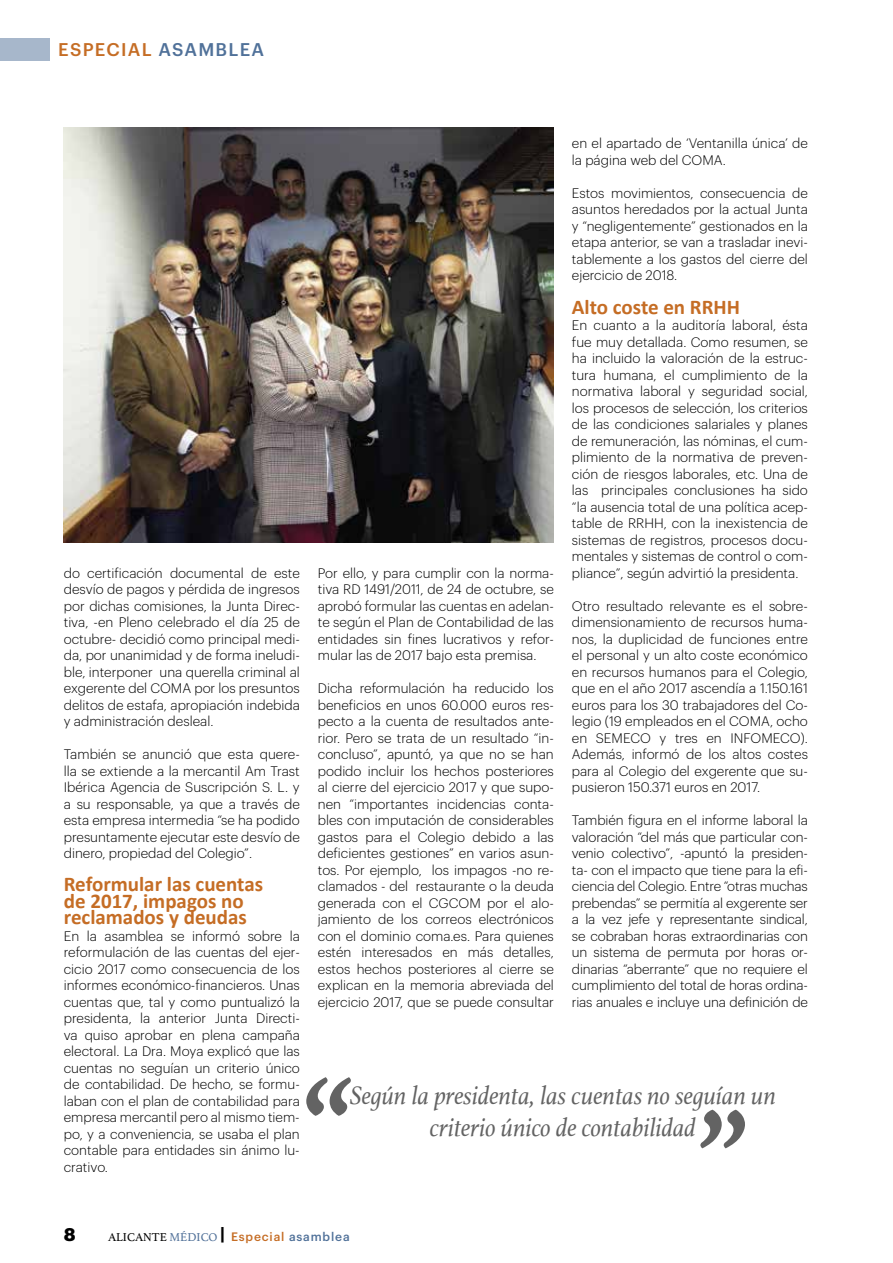
<style>
.page{position:relative;width:893px;height:1263px;background:#fff}
.page>*{position:absolute;margin:0;border:0;box-sizing:border-box;transform-origin:0 0}
.t1{font:italic 161.85px "Athelas";color:#636363;scale:.9 1}
.t2{font:italic 27px/32.4px "Athelas";color:#636363;text-align:center;scale:.9 1}
.t3{font:700 21px/16.5px "Calibri";color:#c56d25}
.t4{font:500 18px "Graphik";letter-spacing:.07em;color:#c56d25}
.t5{font:700 18px "Graphik";color:#000}
.t6{font:300 13.5px/16.5px "Graphik";color:#000;text-align:justify}
.t7{font:12px "Athelas";color:#000}
.s1{color:#507199}
.s2{color:#507098}
.s3{font-family:"Graphik";font-weight:700;font-size:18px}
.s4{font-family:"Graphik";font-weight:500;color:#c56d25}
.s5{font-family:"Graphik";font-weight:500;color:#507199}
</style>
<div class="page">
<div style="left:0;top:38px;width:49px;height:23px;background:#a7b7cb"></div>
<img style="left:64px;top:128px;width:490px;height:414px">
<h3 class="t4" style="left:58px;top:36px;width:207px">ESPECIAL <span class="s1">ASAMBLEA</span></h3>
<p class="t6" style="left:572px;top:134px;width:238px">en el apartado de ‘Ventanilla única’ de la página web del COMA.</p>
<p class="t6" style="left:572px;top:184px;width:238px">Estos movimientos, consecuencia de asuntos heredados por la actual Junta y “negligentemente” gestionados en la etapa anterior, se van a trasladar inevi&shy;tablemente a los gastos del cierre del ejercicio de 2018.</p>
<h3 class="t3" style="left:572px;top:297px;width:170px">Alto coste en RRHH</h3>
<p class="t6" style="left:572px;top:316px;width:238px">En cuanto a la auditoría laboral, ésta fue muy detallada. Como resumen, se ha incluido la valoración de la estruc&shy;tura humana, el cumplimiento de la normativa laboral y seguridad social, los procesos de selección, los criterios de las condiciones salariales y planes de remuneración, las nóminas, el cum&shy;plimiento de la normativa de preven&shy;ción de riesgos laborales, etc. Una de las principales conclusiones ha sido “la ausencia total de una política acep&shy;table de RRHH, con la inexistencia de sistemas de registros, procesos docu&shy;mentales y sistemas de control o com&shy;pliance”, según advirtió la presidenta.</p>
<p class="t6" style="left:572px;top:596px;width:238px">Otro resultado relevante es el sobre&shy;dimensionamiento de recursos huma&shy;nos, la duplicidad de funciones entre el personal y un alto coste económico en recursos humanos para el Colegio, que en el año 2017 ascendía a 1.150.161 euros para los 30 trabajadores del Co&shy;legio (19 empleados en el COMA, ocho en SEMECO y tres en INFOMECO).<br>Además, informó de los altos costes para al Colegio del exgerente que su&shy;pusieron 150.371 euros en 2017.</p>
<p class="t6" style="left:572px;top:811px;width:238px">También figura en el informe laboral la valoración “del más que particular con&shy;venio colectivo”, -apuntó la presiden&shy;ta- con el impacto que tiene para la efi&shy;ciencia del Colegio. Entre “otras muchas prebendas” se permitía al exgerente ser a la vez jefe y representante sindical, se cobraban horas extraordinarias con un sistema de permuta por horas or&shy;dinarias “aberrante” que no requiere el cumplimiento del total de horas ordina&shy;rias anuales e incluye una definición de</p>
<p class="t6" style="left:318px;top:563px;width:238px">Por ello, y para cumplir con la norma&shy;tiva RD 1491/2011, de 24 de octubre, se aprobó formular las cuentas en adelan&shy;te según el Plan de Contabilidad de las entidades sin fines lucrativos y refor&shy;mular las de 2017 bajo esta premisa.</p>
<p class="t6" style="left:318px;top:679px;width:238px">Dicha reformulación ha reducido los beneficios en unos 60.000 euros res&shy;pecto a la cuenta de resultados ante&shy;rior. Pero se trata de un resultado “in&shy;concluso”, apuntó, ya que no se han podido incluir los hechos posteriores al cierre del ejercicio 2017 y que supo&shy;nen “importantes incidencias conta&shy;bles con imputación de considerables gastos para el Colegio debido a las deficientes gestiones” en varios asun&shy;tos. Por ejemplo, los impagos -no re&shy;clamados - del restaurante o la deuda generada con el CGCOM por el alo&shy;jamiento de los correos electrónicos con el dominio coma.es. Para quienes estén interesados en más detalles, estos hechos posteriores al cierre se explican en la memoria abreviada del ejercicio 2017, que se puede consultar</p>
<p class="t6" style="left:64px;top:563px;width:238px">do certificación documental de este desvío de pagos y pérdida de ingresos por dichas comisiones, la Junta Direc&shy;tiva, -en Pleno celebrado el día 25 de octubre- decidió como principal medi&shy;da, por unanimidad y de forma ineludi&shy;ble, interponer una querella criminal al exgerente del COMA por los presuntos delitos de estafa, apropiación indebida y administración desleal.</p>
<p class="t6" style="left:64px;top:745px;width:238px">También se anunció que esta quere&shy;lla se extiende a la mercantil Am Trast Ibérica Agencia de Suscripción S. L. y a su responsable, ya que a través de esta empresa intermedia “se ha podido presuntamente ejecutar este desvío de dinero, propiedad del Colegio”.</p>
<h3 class="t3" style="left:64px;top:875px;width:201px">Reformular las cuentas de 2017, impagos no reclamados y deudas</h3>
<p class="t6" style="left:64px;top:926px;width:238px">En la asamblea se informó sobre la reformulación de las cuentas del ejer&shy;cicio 2017 como consecuencia de los informes económico-financieros. Unas cuentas que, tal y como puntualizó la presidenta, la anterior Junta Directi&shy;va quiso aprobar en plena campaña electoral. La Dra. Moya explicó que las cuentas no seguían un criterio único de contabilidad. De hecho, se formu&shy;laban con el plan de contabilidad para empresa mercantil pero al mismo tiem&shy;po, y a conveniencia, se usaba el plan contable para entidades sin ánimo lu&shy;crativo.</p>
<h1 class="t1" style="left:296px;top:1009px;width:54px">“</h1>
<h2 class="t2" style="left:350px;top:1078px;width:475px">Según la presidenta, las cuentas no seguían un criterio único de contabilidad</h2>
<h1 class="t1" style="left:755px;top:1217px;width:54px;rotate:-180deg">“</h1>
<h3 class="t5" style="left:64px;top:1220px;width:13px">8</h3>
<p class="t7" style="left:108px;top:1227px;width:243px">ALICANTE <span class="s2">MÉDICO</span> <span class="s3">|</span> <span class="s4">Especial</span> <span class="s5">asamblea</span></p>
</div>
